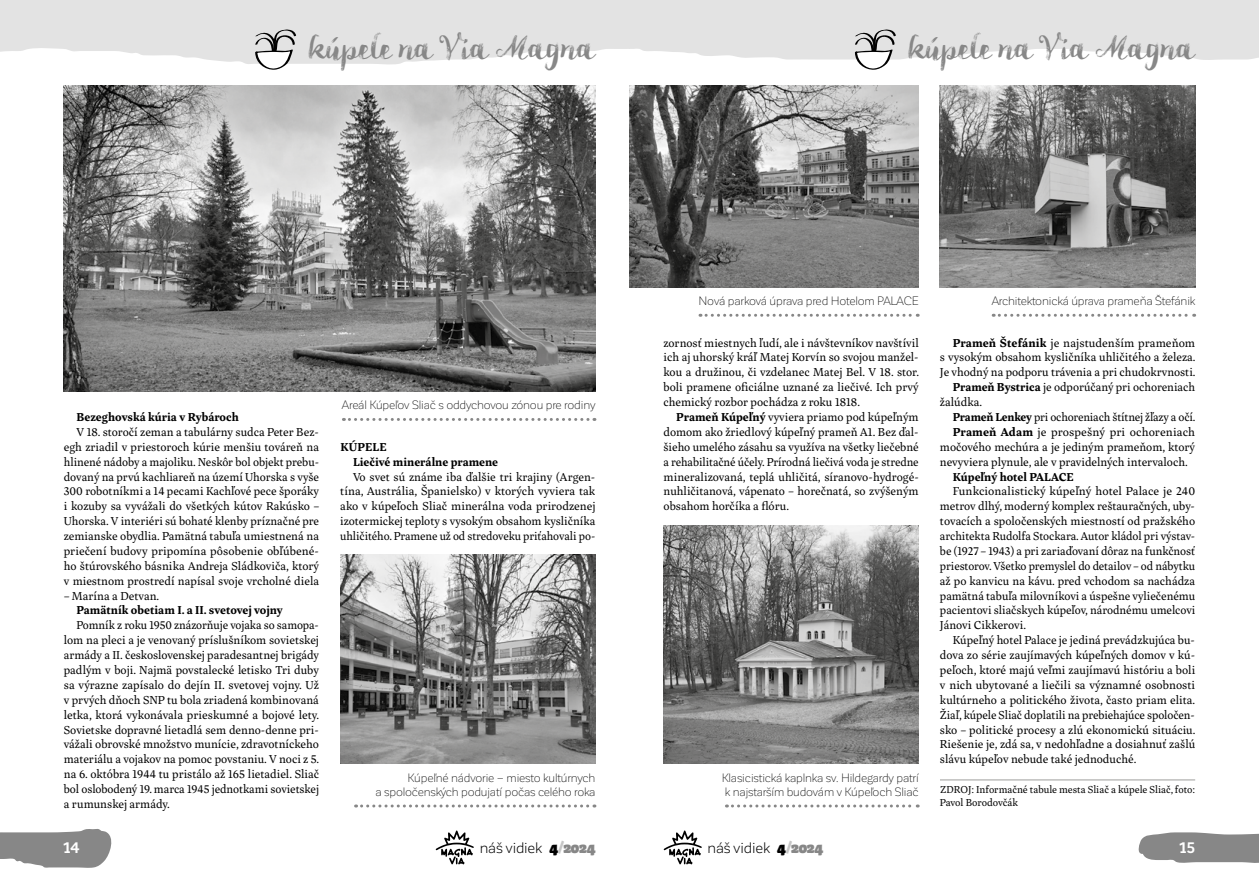
<style>
.page{position:relative;width:1259px;height:893px;background:#fff}
.page>*{position:absolute;margin:0;border:0;box-sizing:border-box;transform-origin:0 0}
.t1{font:42px "HMS Gilbert Dry Brush";color:#878787}
.t2{font:15px "Corporative Sans";letter-spacing:-.005em;color:#000}
.t3{font:700 15px "Corporative Sans";color:#fff}
.t4{font:12px/14.9px "Inka A Text";color:#000;text-align:justify}
.t5{font:300 12px/14.4px "Corporative Sans";letter-spacing:-.015em;color:#000;text-align:right}
.t6{font:700 12px/14.9px "Inka A Text";color:#000}
.t7{font:10.5px/12.6px "Inka A Text";color:#000}
.s1{font-family:"Frido Narrow";font-size:18px}
.s2{font-family:"Frido Narrow";font-size:18px;color:#c6c6c6}
.s3{font-family:"Frido Narrow";font-size:18px;color:#878787}
.s4{font-weight:700}
</style>
<div class="page">
<svg style="left:0;top:829px;width:112px;height:39px"></svg>
<svg style="left:435px;top:830px;width:39px;height:34px"></svg>
<img style="left:64px;top:85px;width:531px;height:306px">
<svg style="left:343px;top:418px;width:252px;height:3px"></svg>
<svg style="left:355px;top:804px;width:240px;height:3px"></svg>
<img style="left:340px;top:555px;width:255px;height:208px">
<svg style="left:1138px;top:832px;width:121px;height:31px"></svg>
<svg style="left:663px;top:830px;width:39px;height:34px"></svg>
<svg style="left:0;top:0;width:1259px;height:70px"></svg>
<hr style="left:940px;top:779px;width:255px;height:1px;background:#9d9d9c">
<svg style="left:700px;top:314px;width:218px;height:3px"></svg>
<svg style="left:993px;top:314px;width:201px;height:3px"></svg>
<svg style="left:726px;top:804px;width:192px;height:3px"></svg>
<img style="left:630px;top:85px;width:288px;height:202px">
<img style="left:940px;top:85px;width:255px;height:202px">
<img style="left:663px;top:525px;width:255px;height:238px">
<img style="left:629px;top:85px;width:1px;height:202px">
<h1 class="t1" style="left:309px;top:25px;width:287px">kúpele na Via Magna</h1>
<h1 class="t1" style="left:909px;top:25px;width:287px">kúpele na Via Magna</h1>
<p class="t6" style="left:77px;top:410px;width:164px">Bezeghovská kúria v Rybároch</p>
<p class="t4" style="left:64px;top:424px;width:257px;text-indent:13px">V 18. storočí zeman a tabulárny sudca Peter Bez&shy;egh zriadil v priestoroch kúrie menšiu továreň na hlinené nádoby a majoliku. Neskôr bol objekt prebu&shy;dovaný na prvú kachliareň na území Uhorska s vyše 300 robotníkmi a 14 pecami Kachľové pece šporáky i kozuby sa vyvážali do všetkých kútov Rakúsko – Uhorska. V interiéri sú bohaté klenby príznačné pre zemianske obydlia. Pamätná tabuľa umiestnená na priečení budovy pripomína pôsobenie obľúbené&shy;ho štúrovského básnika Andreja Sládkoviča, ktorý v miestnom prostredí napísal svoje vrcholné diela</p>
<p class="t4" style="left:64px;top:588px;width:97px">– Marína a Detvan.</p>
<p class="t6" style="left:77px;top:603px;width:208px">Pamätník obetiam I. a II. svetovej vojny</p>
<p class="t4" style="left:64px;top:618px;width:257px;text-indent:13px">Pomník z roku 1950 znázorňuje vojaka so samopa&shy;lom na pleci a je venovaný príslušníkom sovietskej armády a II. československej paradesantnej brigády padlým v boji. Najmä povstalecké letisko Tri duby sa výrazne zapísalo do dejín II. svetovej vojny. Už v prvých dňoch SNP tu bola zriadená kombinovaná letka, ktorá vykonávala prieskumné a bojové lety.<br>Sovietske dopravné lietadlá sem denno-denne pri&shy;vážali obrovské množstvo munície, zdravotníckeho materiálu a vojakov na pomoc povstaniu. V noci z 5. na 6. októbra 1944 tu pristálo až 165 lietadiel. Sliač bol oslobodený 19. marca 1945 jednotkami sovietskej a rumunskej armády.</p>
<p class="t5" style="left:342px;top:398px;width:255px">Areál Kúpeľov Sliač s oddychovou zónou pre rodiny</p>
<p class="t6" style="left:353px;top:439px;width:147px;text-indent:-13px">KÚPELE<br>Liečivé minerálne pramene</p>
<p class="t4" style="left:340px;top:469px;width:257px;text-indent:13px">Vo svet sú známe iba ďalšie tri krajiny (Argen&shy;tína, Austrália, Španielsko) v ktorých vyviera tak ako v kúpeľoch Sliač minerálna voda prirodzenej izotermickej teploty s vysokým obsahom kysličníka uhličitého. Pramene už od stredoveku priťahovali po-</p>
<p class="t5" style="left:375px;top:770px;width:222px">Kúpeľné nádvorie – miesto kultúrnych<br>a spoločenských podujatí počas celého roka</p>
<p class="t3" style="left:64px;top:839px;width:17px">14</p>
<p class="t2" style="left:480px;top:839px;width:117px">náš vidiek <span class="s1">4</span><span class="s2">/</span><span class="s3">2024</span></p>
<p class="t5" style="left:698px;top:294px;width:222px">Nová parková úprava pred Hotelom PALACE</p>
<p class="t5" style="left:991px;top:294px;width:205px">Architektonická úprava prameňa Štefánik</p>
<p class="t4" style="left:663px;top:335px;width:257px">zornosť miestnych ľudí, ale i návštevníkov navštívil ich aj uhorský kráľ Matej Korvín so svojou manžel&shy;kou a družinou, či vzdelanec Matej Bel. V 18. stor. boli pramene oficiálne uznané za liečivé. Ich prvý chemický rozbor pochádza z roku 1818.</p>
<p class="t4" style="left:663px;top:410px;width:257px;text-indent:13px"><span class="s4">Prameň Kúpeľný</span> vyviera priamo pod kúpeľným domom ako žriedlový kúpeľný prameň A1. Bez ďal&shy;šieho umelého zásahu sa využíva na všetky liečebné a rehabilitačné účely. Prírodná liečivá voda je stredne mineralizovaná, teplá uhličitá, síranovo-hydrogé&shy;nuhličitanová, vápenato – horečnatá, so zvýšeným obsahom horčíka a flóru.</p>
<p class="t5" style="left:722px;top:770px;width:198px;text-align:left">Klasicistická kaplnka sv. Hildegardy patrí k najstarším budovám v Kúpeľoch Sliač</p>
<p class="t4" style="left:952px;top:335px;width:244px"><span class="s4">Prameň Štefánik</span> je najstudenším prameňom</p>
<p class="t4" style="left:940px;top:350px;width:257px">s vysokým obsahom kysličníka uhličitého a železa.</p>
<p class="t4" style="left:940px;top:365px;width:257px">Je vhodný na podporu trávenia a pri chudokrvnosti.</p>
<p class="t4" style="left:952px;top:380px;width:244px"><span class="s4">Prameň Bystrica</span> je odporúčaný pri ochoreniach</p>
<p class="t4" style="left:940px;top:395px;width:44px">žalúdka.</p>
<p class="t4" style="left:952px;top:410px;width:244px"><span class="s4">Prameň Lenkey</span> pri ochoreniach štítnej žľazy a očí.</p>
<p class="t4" style="left:952px;top:424px;width:244px"><span class="s4">Prameň Adam</span> je prospešný pri ochoreniach</p>
<p class="t4" style="left:940px;top:439px;width:257px">močového mechúra a je jediným prameňom, ktorý</p>
<p class="t4" style="left:940px;top:454px;width:249px">nevyviera plynule, ale v pravidelných intervaloch.</p>
<p class="t6" style="left:952px;top:469px;width:122px">Kúpeľný hotel PALACE</p>
<p class="t4" style="left:940px;top:484px;width:257px;text-indent:13px">Funkcionalistický kúpeľný hotel Palace je 240 metrov dlhý, moderný komplex reštauračných, uby&shy;tovacích a spoločenských miestností od pražského architekta Rudolfa Stockara. Autor kládol pri výstav&shy;be (1927 – 1943) a pri zariaďovaní dôraz na funkčnosť priestorov. Všetko premyslel do detailov – od nábytku až po kanvicu na kávu. pred vchodom sa nachádza pamätná tabuľa milovníkovi a úspešne vyliečenému pacientovi sliačskych kúpeľov, národnému umelcovi Jánovi Cikkerovi.</p>
<p class="t4" style="left:940px;top:633px;width:257px;text-indent:13px">Kúpeľný hotel Palace je jediná prevádzkujúca bu&shy;dova zo série zaujímavých kúpeľných domov v kú&shy;peľoch, ktoré majú veľmi zaujímavú históriu a boli v nich ubytované a liečili sa významné osobnosti kultúrneho a politického života, často priam elita.<br>Žiaľ, kúpele Sliač doplatili na prebiehajúce spoločen&shy;sko – politické procesy a zlú ekonomickú situáciu.<br>Riešenie je, zdá sa, v nedohľadne a dosiahnuť zašlú slávu kúpeľov nebude také jednoduché.</p>
<p class="t7" style="left:940px;top:783px;width:257px">ZDROJ: Informačné tabule mesta Sliač a kúpele Sliač, foto:<br>Pavol Borodovčák</p>
<p class="t2" style="left:707px;top:839px;width:117px">náš vidiek <span class="s1">4</span><span class="s2">/</span><span class="s3">2024</span></p>
<p class="t3" style="left:1179px;top:839px;width:17px">15</p>
</div>
